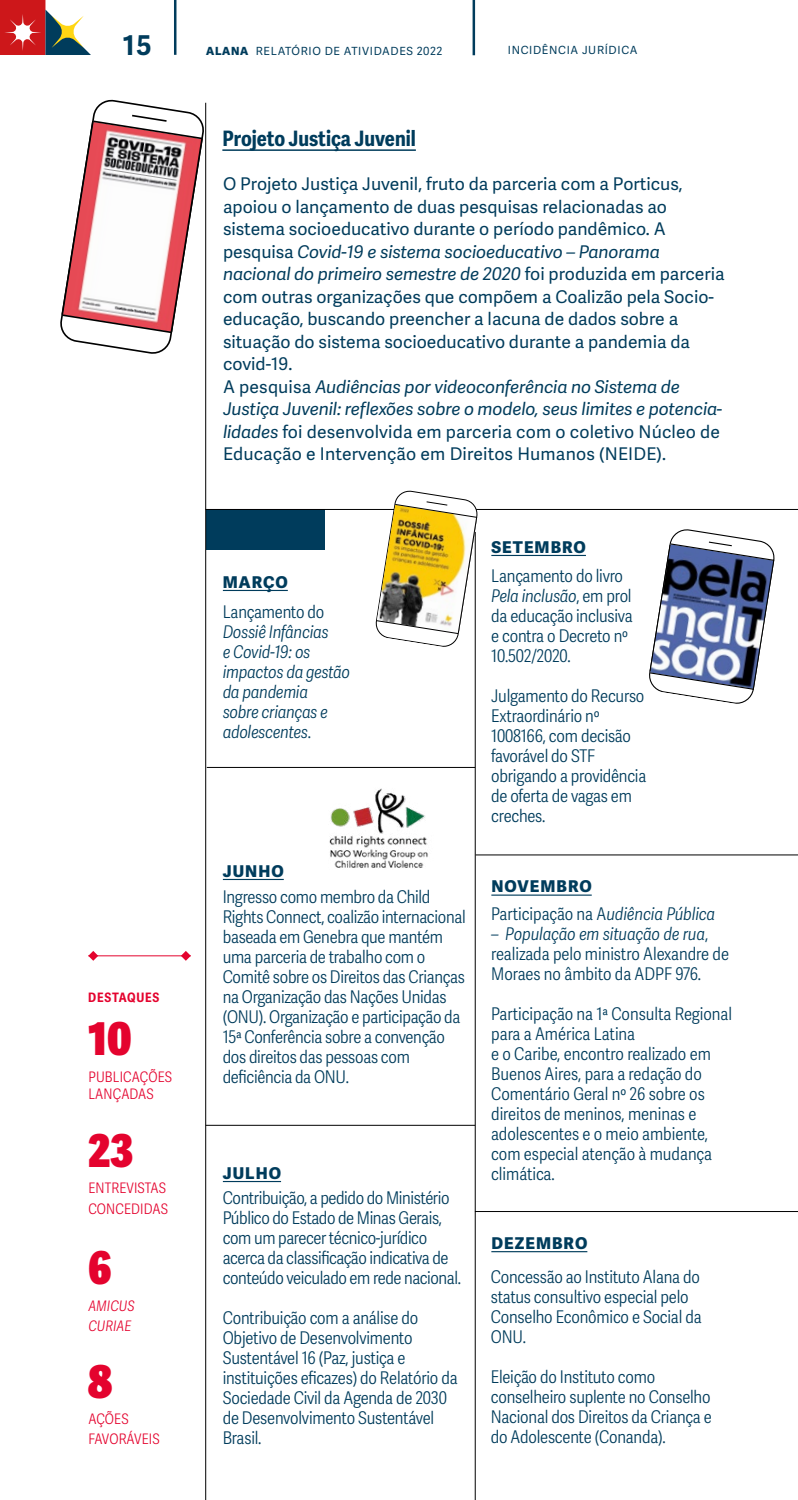
<style>
.page{position:relative;width:798px;height:1500px;background:#fff}
.page>*{position:absolute;margin:0;border:0;box-sizing:border-box;transform-origin:0 0}
.t1{font:800 45.25px "Adelle Sans Cnd";color:#e4032e}
.t2{font:700 27.38px "Adelle Sans";color:#003c5c}
.t3{font:700 21.25px "Adelle Sans Cnd";color:#003c5c}
.t4{font:300 17.5px/20px "Adelle Sans Cnd";letter-spacing:-.01em;color:#003c5c}
.t5{font:17.5px/22.5px "Adelle Sans";color:#003c5c}
.t6{font:italic 300 17.5px/20px "Adelle Sans Cnd";letter-spacing:-.01em;color:#003c5c}
.t7{font:800 16.25px "Adelle Sans";letter-spacing:.065em;color:#003c5c}
.t8{font:300 14.5px/20.4px "Adelle Sans Cnd";letter-spacing:.01em;color:#e4032e}
.t9{font:italic 300 14.5px/20.4px "Adelle Sans Cnd";letter-spacing:.01em;color:#e4032e}
.t10{font:700 13px "Adelle Sans Cnd";letter-spacing:.06em;color:#e4032e}
.t11{font:11.25px "Adelle Sans";letter-spacing:.06em;color:#003c5c}
.s1{font-weight:800}
.s2{font-style:italic}
.s3{font-style:normal}
</style>
<div class="page">
<hr style="left:222px;top:149px;width:193px;height:2px;background:#003c5c">
<hr style="left:223px;top:590px;width:65px;height:1px;background:#003c5c">
<hr style="left:223px;top:879px;width:61px;height:1px;background:#003c5c">
<hr style="left:223px;top:1181px;width:58px;height:1px;background:#003c5c">
<div style="left:206px;top:509px;width:118px;height:40px;background:#003c5c"></div>
<hr style="left:88px;top:956px;width:103px;height:1px;background:#e4032e">
<svg style="left:88px;top:951px;width:10px;height:10px"></svg>
<svg style="left:181px;top:951px;width:10px;height:10px"></svg>
<img style="left:329px;top:788px;width:99px;height:80px">
<hr style="left:207px;top:767px;width:268px;height:1px;background:#000">
<hr style="left:491px;top:555px;width:94px;height:1px;background:#003c5c">
<hr style="left:491px;top:895px;width:100px;height:1px;background:#003c5c">
<hr style="left:491px;top:1251px;width:96px;height:1px;background:#003c5c">
<svg style="left:649px;top:529px;width:125px;height:175px"></svg>
<hr style="left:475px;top:855px;width:322px;height:1px;background:#000">
<hr style="left:474px;top:1211px;width:323px;height:1px;background:#000">
<hr style="left:206px;top:1125px;width:269px;height:1px;background:#000">
<hr style="left:474px;top:532px;width:1px;height:968px;background:#000">
<hr style="left:205px;top:103px;width:1px;height:1397px;background:#000">
<hr style="left:205px;top:509px;width:592px;height:1px;background:#000">
<svg style="left:375px;top:490px;width:103px;height:157px"></svg>
<svg style="left:60px;top:99px;width:144px;height:255px"></svg>
<hr style="left:174px;top:0;width:2px;height:55px;background:#003c5c">
<hr style="left:472px;top:0;width:3px;height:55px;background:#003c5c">
<svg style="left:0;top:0;width:91px;height:55px"></svg>
<h2 class="t2" style="left:123px;top:29px;width:30px">15</h2>
<p class="t11" style="left:206px;top:44px;width:237px"><span class="s1">ALANA</span> RELATÓRIO DE ATIVIDADES 2022</p>
<p class="t11" style="left:507px;top:44px;width:12px">Incid</p>
<p class="t11" style="left:541px;top:44px;width:16px">ência</p>
<p class="t11" style="left:581px;top:44px;width:35px">Jurídica</p>
<p class="t3" style="left:222px;top:126px;width:195px">Projeto Justiça Juvenil</p>
<p class="t5" style="left:223px;top:173px;width:503px">O Projeto Justiça Juvenil, fruto da parceria com a Porticus, apoiou o lançamento de duas pesquisas relacionadas ao sistema socioeducativo durante o período pandêmico. A pesquisa <span class="s2">Covid-19 e sistema socioeducativo – Panorama nacional do primeiro semestre de 2020</span> foi produzida em parceria com outras organizações que compõem a Coalizão pela Socio&shy;educação, buscando preencher a lacuna de dados sobre a situação do sistema socioeducativo durante a pandemia da covid-19.<br>A pesquisa <span class="s2">Audiências por videoconferência no Sistema de Justiça Juvenil: reflexões sobre o modelo, seus limites e potencia&shy;lidades</span> foi desenvolvida em parceria com o coletivo Núcleo de Educação e Intervenção em Direitos Humanos (NEIDE).</p>
<p class="t10" style="left:88px;top:990px;width:73px">DESTAQUES</p>
<p class="t1" style="left:88px;top:1010px;width:45px">10</p>
<p class="t8" style="left:88px;top:1068px;width:85px;line-height:17.4px">PUBLICAÇÕES<br>LANÇADAS</p>
<p class="t1" style="left:88px;top:1121px;width:47px">23</p>
<p class="t8" style="left:88px;top:1178px;width:81px">ENTREVISTAS<br>CONCEDIDAS</p>
<p class="t1" style="left:88px;top:1239px;width:25px">6</p>
<p class="t9" style="left:88px;top:1296px;width:48px">AMICUS<br>CURIAE</p>
<p class="t1" style="left:88px;top:1352px;width:26px">8</p>
<p class="t8" style="left:88px;top:1409px;width:73px">AÇÕES<br>FAVORÁVEIS</p>
<p class="t7" style="left:223px;top:572px;width:66px">MARÇO</p>
<p class="t6" style="left:223px;top:602px;width:129px"><span class="s3">Lançamento do<br></span>Dossiê Infâncias<br>e Covid-19: os impactos da gestão da pandemia<br>sobre crianças e adolescentes<span class="s3">.</span></p>
<p class="t7" style="left:223px;top:861px;width:62px">JUNHO</p>
<p class="t4" style="left:223px;top:888px;width:244px">Ingresso como membro da Child<br>Rights Connect, coalizão internacional baseada em Genebra que mantém uma parceria de trabalho com o<br>Comitê sobre os Direitos das Crianças na Organização das Nações Unidas (ONU). Organização e participação da<br>15ª Conferência sobre a convenção dos direitos das pessoas com deficiência da ONU.</p>
<p class="t7" style="left:223px;top:1163px;width:60px">JULHO</p>
<p class="t4" style="left:223px;top:1188px;width:240px">Contribuição, a pedido do Ministério Público do Estado de Minas Gerais, com um parecer técnico-jurídico acerca da classificação indicativa de conteúdo veiculado em rede nacional.</p>
<p class="t4" style="left:223px;top:1308px;width:236px">Contribuição com a análise do<br>Objetivo de Desenvolvimento<br>Sustentável 16 (Paz, justiça e instituições eficazes) do Relatório da<br>Sociedade Civil da Agenda de 2030 de Desenvolvimento Sustentável<br>Brasil.</p>
<p class="t7" style="left:491px;top:537px;width:96px">SETEMBRO</p>
<p class="t4" style="left:491px;top:566px;width:143px">Lançamento do livro<br><span class="s2">Pela inclusão</span>, em prol da educação inclusiva e contra o Decreto nº<br>10.502/2020.</p>
<p class="t4" style="left:491px;top:686px;width:156px">Julgamento do Recurso<br>Extraordinário nº<br>1008166, com decisão favorável do STF obrigando a providência de oferta de vagas em creches.</p>
<p class="t7" style="left:491px;top:876px;width:102px">NOVEMBRO</p>
<p class="t4" style="left:491px;top:904px;width:225px">Participação na A<span class="s2">udiência Pública</span></p>
<p class="t4" style="left:491px;top:924px;width:239px"><span class="s2">– População em situação de rua</span>, realizada pelo ministro Alexandre de<br>Moraes no âmbito da ADPF 976.</p>
<p class="t4" style="left:491px;top:1004px;width:242px">Participação na 1ª Consulta Regional para a América Latina<br>e o Caribe, encontro realizado em<br>Buenos Aires, para a redação do<br>Comentário Geral nº 26 sobre os direitos de meninos, meninas e adolescentes e o meio ambiente, com especial atenção à mudança climática.</p>
<p class="t7" style="left:491px;top:1233px;width:97px">DEZEMBRO</p>
<p class="t4" style="left:490px;top:1267px;width:212px">Concessão ao Instituto Alana do status consultivo especial pelo<br>Conselho Econômico e Social da<br>ONU.</p>
<p class="t4" style="left:490px;top:1367px;width:222px">Eleição do Instituto como conselheiro suplente no Conselho<br>Nacional dos Direitos da Criança e do Adolescente (Conanda).</p>
</div>
